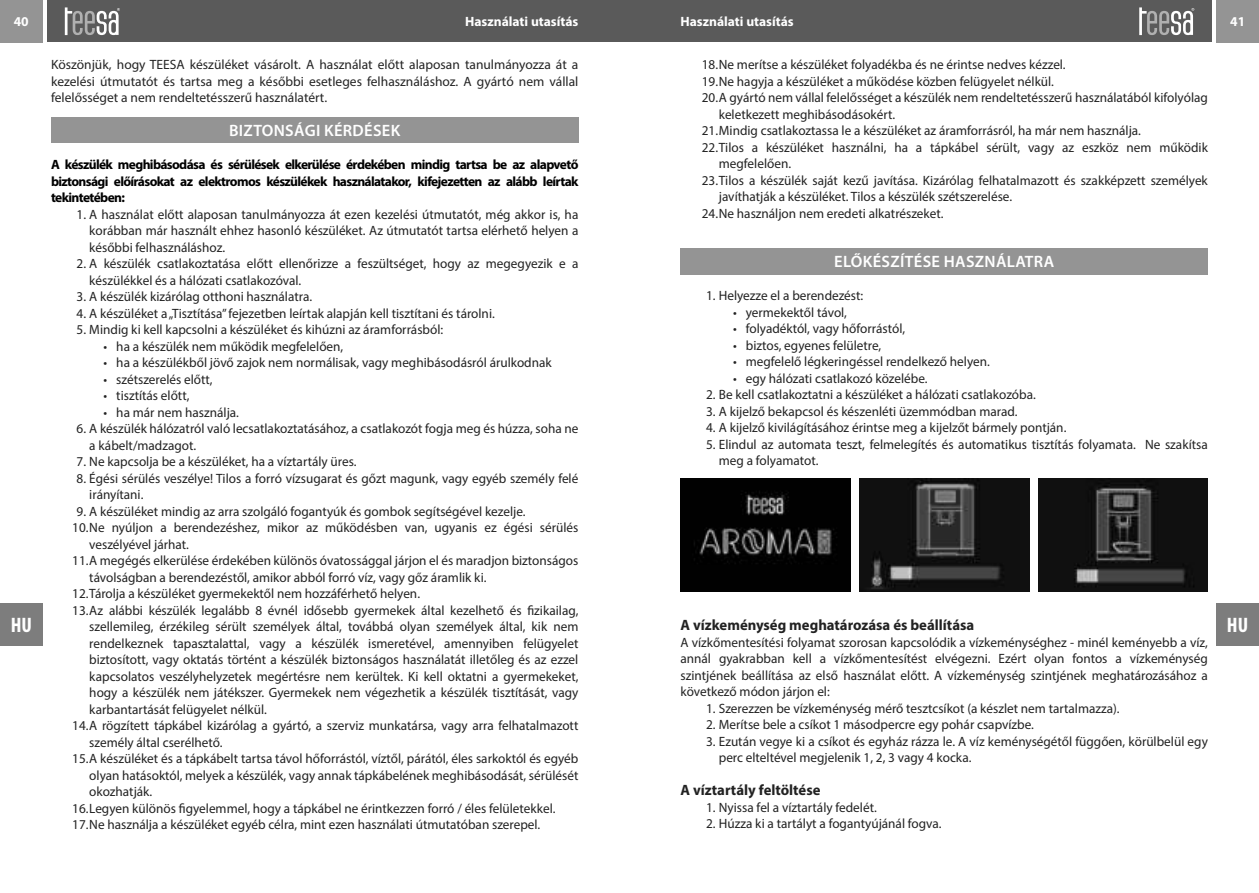
<style>
.page{position:relative;width:1259px;height:893px;background:#fff}
.page>*{position:absolute;margin:0;border:0;box-sizing:border-box;transform-origin:0 0}
.t1{font:700 condensed 21px "Myriad Pro";color:#fff}
.t2{font:600 16.5px "Myriad Pro";letter-spacing:.02em;color:#fff}
.t3{font:700 15px "Myriad Pro";color:#222}
.t4{font:13.5px/16.5px "Myriad Pro";color:#222}
.t5{font:13.5px/16.5px "Myriad Pro";color:#242424;text-align:justify}
.t6{font:700 13.5px/16.5px "Myriad Pro";letter-spacing:-.05em;color:#000;text-align:justify}
.t7{font:700 13.5px "Myriad Pro";color:#fff}
</style>
<div class="page">
<div style="left:51px;top:117px;width:527px;height:26px;background:#949494"></div>
<div style="left:680px;top:248px;width:528px;height:26px;background:#949494"></div>
<img style="left:859px;top:478px;width:170px;height:114px">
<img style="left:1038px;top:478px;width:170px;height:113px">
<img style="left:680px;top:479px;width:170px;height:112px">
<div style="left:629px;top:0;width:583px;height:42px;background:#5a5a5a"></div>
<div style="left:47px;top:0;width:582px;height:42px;background:#5a5a5a"></div>
<div style="left:0;top:0;width:43px;height:43px;background:#949494"></div>
<div style="left:1216px;top:0;width:43px;height:43px;background:#949494"></div>
<svg style="left:65px;top:7px;width:55px;height:28px"></svg>
<svg style="left:1139px;top:7px;width:55px;height:28px"></svg>
<div style="left:1216px;top:603px;width:43px;height:43px;background:#7d7d7d"></div>
<div style="left:0;top:603px;width:43px;height:43px;background:#7d7d7d"></div>
<p class="t7" style="left:14px;top:14px;width:16px">40</p>
<p class="t7" style="left:465px;top:14px;width:115px">Használati utasítás</p>
<p class="t7" style="left:680px;top:14px;width:115px">Használati utasítás</p>
<p class="t7" style="left:1230px;top:14px;width:16px">41</p>
<p class="t4" style="left:702px;top:57px;width:365px">18.Ne merítse a készüléket folyadékba és ne érintse nedves kézzel.</p>
<p class="t4" style="left:702px;top:73px;width:354px">19.Ne hagyja a készüléket a működése közben felügyelet nélkül.</p>
<p class="t4" style="left:702px;top:90px;width:507px">20.A gyártó nem vállal felelősséget a készülék nem rendeltetésszerű használatából kifolyólag</p>
<p class="t4" style="left:719px;top:106px;width:178px">keletkezett meghibásodásokért.</p>
<p class="t4" style="left:702px;top:123px;width:441px">21.Mindig csatlakoztassa le a készüléket az áramforrásról, ha már nem használja.</p>
<p class="t4" style="left:702px;top:139px;width:507px">22.Tilos a készüléket használni, ha a tápkábel sérült, vagy az eszköz nem működik</p>
<p class="t4" style="left:719px;top:156px;width:74px">megfelelően.</p>
<p class="t4" style="left:702px;top:172px;width:507px">23.Tilos a készülék saját kezű javítása. Kizárólag felhatalmazott és szakképzett személyek</p>
<p class="t4" style="left:719px;top:189px;width:295px">javíthatják a készüléket. Tilos a készülék szétszerelése.</p>
<p class="t4" style="left:702px;top:205px;width:243px">24.Ne használjon nem eredeti alkatrészeket.</p>
<p class="t2" style="left:834px;top:253px;width:222px">ELŐKÉSZÍTÉSE HASZNÁLATRA</p>
<p class="t4" style="left:706px;top:288px;width:159px">1. Helyezze el a berendezést:</p>
<p class="t4" style="left:733px;top:304px;width:115px">• yermekektől távol,</p>
<p class="t4" style="left:733px;top:321px;width:173px">• folyadéktól, vagy hőforrástól,</p>
<p class="t4" style="left:733px;top:337px;width:150px">• biztos, egyenes felületre,</p>
<p class="t4" style="left:733px;top:354px;width:258px">• megfelelő légkeringéssel rendelkező helyen.</p>
<p class="t4" style="left:733px;top:370px;width:196px">• egy hálózati csatlakozó közelébe.</p>
<p class="t4" style="left:706px;top:387px;width:331px">2. Be kell csatlakoztatni a készüléket a hálózati csatlakozóba.</p>
<p class="t4" style="left:706px;top:403px;width:313px">3. A kijelző bekapcsol és készenléti üzemmódban marad.</p>
<p class="t4" style="left:706px;top:420px;width:362px">4. A kijelző kivilágításához érintse meg a kijelzőt bármely pontján.</p>
<p class="t4" style="left:719px;top:436px;width:490px;text-indent:-13px">5. Elindul az automata teszt, felmelegítés és automatikus tisztítás folyamata. Ne szakítsa meg a folyamatot.</p>
<p class="t5" style="left:51px;top:57px;width:529px">Köszönjük, hogy TEESA készüléket vásárolt. A használat előtt alaposan tanulmányozza át a kezelési útmutatót és tartsa meg a későbbi esetleges felhasználáshoz. A gyártó nem vállal felelősséget a nem rendeltetésszerű használatért.</p>
<p class="t2" style="left:229px;top:122px;width:173px">BIZTONSÁGI KÉRDÉSEK</p>
<p class="t6" style="left:51px;top:156px;width:529px">A készülék meghibásodása és sérülések elkerülése érdekében mindig tartsa be az alapvető biztonsági előírásokat az elektromos készülékek használatakor, kifejezetten az alább leírtak tekintetében:</p>
<p class="t4" style="left:89px;top:206px;width:490px;text-align:justify;text-indent:-13px">1. A használat előtt alaposan tanulmányozza át ezen kezelési útmutatót, még akkor is, ha korábban már használt ehhez hasonló készüléket. Az útmutatót tartsa elérhető helyen a későbbi felhasználáshoz.</p>
<p class="t4" style="left:89px;top:256px;width:490px;text-indent:-13px">2. A készülék csatlakoztatása előtt ellenőrizze a feszültséget, hogy az megegyezik e a készülékkel és a hálózati csatlakozóval.</p>
<p class="t4" style="left:77px;top:289px;width:237px">3. A készülék kizárólag otthoni használatra.</p>
<p class="t4" style="left:77px;top:305px;width:420px">4. A készüléket a„Tisztítása”fejezetben leírtak alapján kell tisztítani és tárolni.</p>
<p class="t4" style="left:77px;top:321px;width:368px">5. Mindig ki kell kapcsolni a készüléket és kihúzni az áramforrásból:</p>
<p class="t4" style="left:104px;top:338px;width:241px">• ha a készülék nem működik megfelelően,</p>
<p class="t4" style="left:104px;top:355px;width:449px">• ha a készülékből jövő zajok nem normálisak, vagy meghibásodásról árulkodnak</p>
<p class="t4" style="left:104px;top:371px;width:111px">• szétszerelés előtt,</p>
<p class="t4" style="left:104px;top:388px;width:87px">• tisztítás előtt,</p>
<p class="t4" style="left:104px;top:404px;width:137px">• ha már nem használja.</p>
<p class="t4" style="left:89px;top:421px;width:490px;text-indent:-13px">6. A készülék hálózatról való lecsatlakoztatásához, a csatlakozót fogja meg és húzza, soha ne a kábelt/madzagot.</p>
<p class="t4" style="left:77px;top:454px;width:281px">7. Ne kapcsolja be a készüléket, ha a víztartály üres.</p>
<p class="t4" style="left:89px;top:470px;width:490px;text-indent:-13px">8. Égési sérülés veszélye! Tilos a forró vízsugarat és gőzt magunk, vagy egyéb személy felé irányítani.</p>
<p class="t4" style="left:77px;top:503px;width:450px">9. A készüléket mindig az arra szolgáló fogantyúk és gombok segítségével kezelje.</p>
<p class="t4" style="left:72px;top:520px;width:507px">10.Ne nyúljon a berendezéshez, mikor az működésben van, ugyanis ez égési sérülés</p>
<p class="t4" style="left:89px;top:536px;width:101px">veszélyével járhat.</p>
<p class="t4" style="left:72px;top:552px;width:507px">11.A megégés elkerülése érdekében különös óvatossággal járjon el és maradjon biztonságos</p>
<p class="t4" style="left:89px;top:569px;width:399px">távolságban a berendezéstől, amikor abból forró víz, vagy gőz áramlik ki.</p>
<p class="t4" style="left:72px;top:585px;width:349px">12.Tárolja a készüléket gyermekektől nem hozzáférhető helyen.</p>
<p class="t4" style="left:72px;top:602px;width:507px">13.Az alábbi készülék legalább 8 évnél idősebb gyermekek által kezelhető és fizikailag,</p>
<p class="t4" style="left:89px;top:618px;width:490px">szellemileg, érzékileg sérült személyek által, továbbá olyan személyek által, kik nem</p>
<p class="t4" style="left:89px;top:635px;width:490px">rendelkeznek tapasztalattal, vagy a készülék ismeretével, amennyiben felügyelet</p>
<p class="t4" style="left:89px;top:652px;width:490px">biztosított, vagy oktatás történt a készülék biztonságos használatát illetőleg és az ezzel</p>
<p class="t4" style="left:89px;top:668px;width:490px">kapcsolatos veszélyhelyzetek megértésre nem kerültek. Ki kell oktatni a gyermekeket,</p>
<p class="t4" style="left:89px;top:685px;width:490px">hogy a készülék nem játékszer. Gyermekek nem végezhetik a készülék tisztítását, vagy</p>
<p class="t4" style="left:89px;top:701px;width:179px">karbantartását felügyelet nélkül.</p>
<p class="t4" style="left:72px;top:718px;width:507px">14.A rögzített tápkábel kizárólag a gyártó, a szerviz munkatársa, vagy arra felhatalmazott</p>
<p class="t4" style="left:89px;top:734px;width:135px">személy által cserélhető.</p>
<p class="t4" style="left:72px;top:751px;width:507px">15.A készüléket és a tápkábelt tartsa távol hőforrástól, víztől, párától, éles sarkoktól és egyéb</p>
<p class="t4" style="left:89px;top:767px;width:490px">olyan hatásoktól, melyek a készülék, vagy annak tápkábelének meghibásodását, sérülését</p>
<p class="t4" style="left:89px;top:784px;width:65px">okozhatják.</p>
<p class="t4" style="left:72px;top:800px;width:485px">16.Legyen különös figyelemmel, hogy a tápkábel ne érintkezzen forró / éles felületekkel.</p>
<p class="t4" style="left:72px;top:817px;width:469px">17.Ne használja a készüléket egyéb célra, mint ezen használati útmutatóban szerepel.</p>
<h1 class="t1" style="left:11px;top:612px;width:23px">HU</h1>
<h1 class="t1" style="left:1227px;top:612px;width:23px">HU</h1>
<p class="t3" style="left:680px;top:617px;width:295px">A vízkeménység meghatározása és beállítása</p>
<p class="t4" style="left:680px;top:634px;width:529px;text-align:justify">A vízkőmentesítési folyamat szorosan kapcsolódik a vízkeménységhez - minél keményebb a víz, annál gyakrabban kell a vízkőmentesítést elvégezni. Ezért olyan fontos a vízkeménység szintjének beállítása az első használat előtt. A vízkeménység szintjének meghatározásához a következő módon járjon el:</p>
<p class="t4" style="left:706px;top:700px;width:415px">1. Szerezzen be vízkeménység mérő tesztcsíkot (a készlet nem tartalmazza).</p>
<p class="t4" style="left:706px;top:717px;width:329px">2. Merítse bele a csíkot 1 másodpercre egy pohár csapvízbe.</p>
<p class="t4" style="left:719px;top:733px;width:490px;text-indent:-13px">3. Ezután vegye ki a csíkot és egyház rázza le. A víz keménységétől függően, körülbelül egy perc elteltével megjelenik 1, 2, 3 vagy 4 kocka.</p>
<p class="t3" style="left:680px;top:782px;width:141px">A víztartály feltöltése</p>
<p class="t4" style="left:706px;top:799px;width:172px">1. Nyissa fel a víztartály fedelét.</p>
<p class="t4" style="left:706px;top:816px;width:237px">2. Húzza ki a tartályt a fogantyújánál fogva.</p>
</div>
